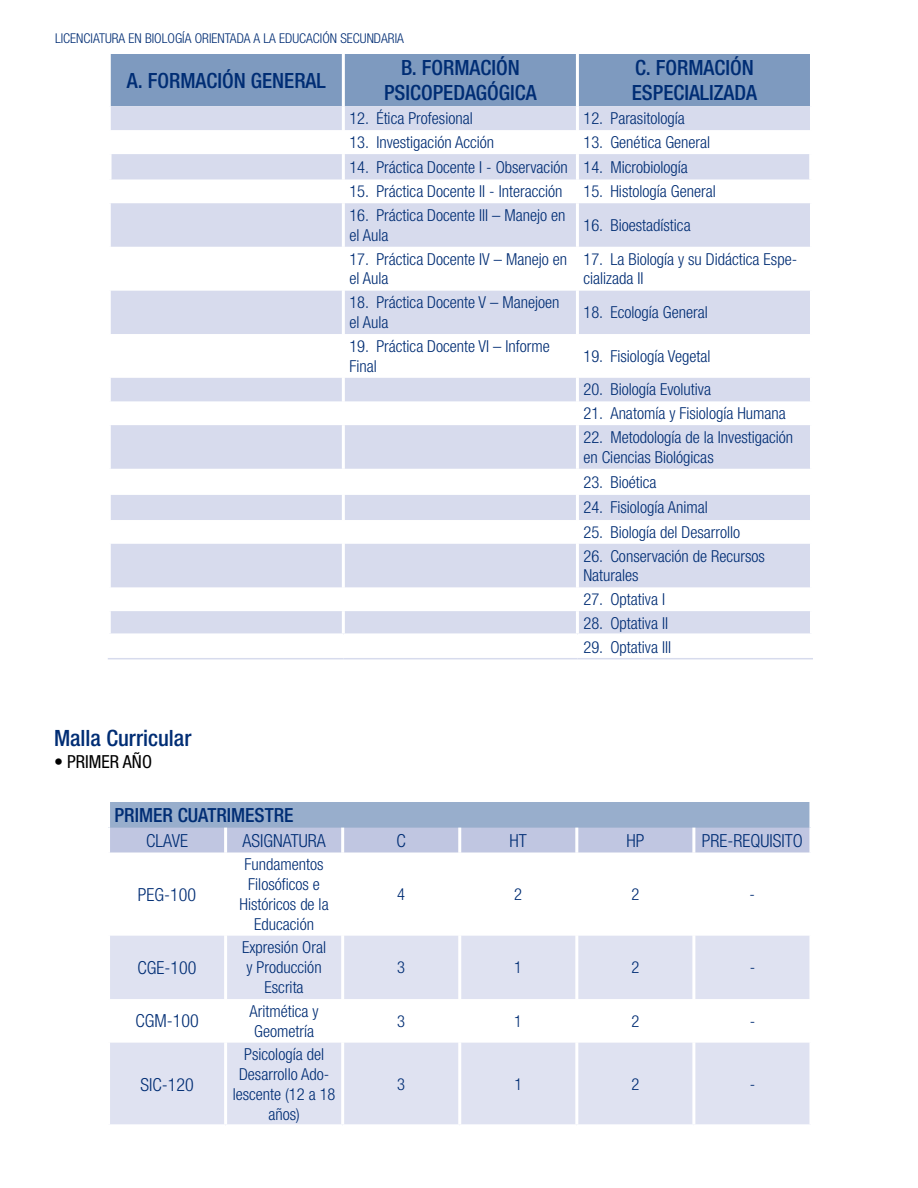
<style>
.page{position:relative;width:918px;height:1188px;background:#fff}
.page>*{position:absolute;margin:0;border:0;box-sizing:border-box;transform-origin:0 0}
.t1{font:500 condensed 22.5px "Helvetica Neue LT Std";color:#002d74}
.t2{font:500 condensed 21px/25.2px "Helvetica Neue LT Std";color:#002d74;text-align:center}
.t3{font:500 condensed 19.5px "Helvetica Neue LT Std";color:#002d74}
.t4{font:300 condensed 18px "Helvetica Neue LT Std";color:#002d74}
.t5{font:condensed 18px "Helvetica Neue LT Std";color:#000}
.t6{font:300 condensed 16.5px/19.8px "Helvetica Neue LT Std";color:#002d74}
.t7{font:300 condensed 13.5px "Helvetica Neue LT Std";color:#002d74}
.s1{font-weight:300}
</style>
<div class="page">
<div style="left:111px;top:54px;width:699px;height:52px;background:#7e9abf"></div>
<svg style="left:111px;top:106px;width:699px;height:527px;fill:#d7dbed"></svg>
<svg style="left:111px;top:130px;width:699px;height:248px"></svg>
<hr style="left:342px;top:54px;width:3px;height:52px;background:#fff">
<hr style="left:576px;top:54px;width:3px;height:52px;background:#fff">
<hr style="left:342px;top:106px;width:3px;height:24px;background:#fff">
<hr style="left:576px;top:106px;width:3px;height:24px;background:#fff">
<hr style="left:342px;top:130px;width:3px;height:24px;background:#fff">
<hr style="left:576px;top:130px;width:3px;height:24px;background:#fff">
<hr style="left:342px;top:179px;width:3px;height:24px;background:#fff">
<hr style="left:576px;top:179px;width:3px;height:24px;background:#fff">
<hr style="left:342px;top:247px;width:3px;height:43px;background:#fff">
<hr style="left:576px;top:247px;width:3px;height:43px;background:#fff">
<hr style="left:342px;top:334px;width:3px;height:44px;background:#fff">
<hr style="left:576px;top:334px;width:3px;height:44px;background:#fff">
<hr style="left:342px;top:154px;width:3px;height:25px;background:#fff">
<hr style="left:576px;top:154px;width:3px;height:25px;background:#fff">
<div style="left:107px;top:154px;width:5px;height:25px;background:#fff"></div>
<div style="left:809px;top:154px;width:5px;height:25px;background:#fff"></div>
<hr style="left:342px;top:203px;width:3px;height:44px;background:#fff">
<hr style="left:576px;top:203px;width:3px;height:44px;background:#fff">
<hr style="left:342px;top:290px;width:3px;height:44px;background:#fff">
<hr style="left:576px;top:290px;width:3px;height:44px;background:#fff">
<hr style="left:342px;top:378px;width:3px;height:23px;background:#fff">
<hr style="left:576px;top:378px;width:3px;height:23px;background:#fff">
<hr style="left:342px;top:401px;width:3px;height:24px;background:#fff">
<hr style="left:576px;top:401px;width:3px;height:24px;background:#fff">
<hr style="left:342px;top:425px;width:3px;height:44px;background:#fff">
<hr style="left:576px;top:425px;width:3px;height:44px;background:#fff">
<hr style="left:342px;top:469px;width:3px;height:26px;background:#fff">
<hr style="left:576px;top:469px;width:3px;height:26px;background:#fff">
<hr style="left:342px;top:495px;width:3px;height:25px;background:#fff">
<hr style="left:576px;top:495px;width:3px;height:25px;background:#fff">
<hr style="left:342px;top:520px;width:3px;height:24px;background:#fff">
<hr style="left:576px;top:520px;width:3px;height:24px;background:#fff">
<hr style="left:342px;top:544px;width:3px;height:43px;background:#fff">
<hr style="left:576px;top:544px;width:3px;height:43px;background:#fff">
<hr style="left:342px;top:587px;width:3px;height:24px;background:#fff">
<hr style="left:576px;top:587px;width:3px;height:24px;background:#fff">
<hr style="left:342px;top:611px;width:3px;height:22px;background:#fff">
<hr style="left:576px;top:611px;width:3px;height:22px;background:#fff">
<hr style="left:108px;top:658px;width:235px;height:1px;background:#d7dbed">
<hr style="left:343px;top:658px;width:234px;height:1px;background:#d7dbed">
<hr style="left:577px;top:658px;width:236px;height:1px;background:#d7dbed">
<div style="left:109px;top:802px;width:702px;height:26px;background:#98aecc"></div>
<div style="left:110px;top:828px;width:699px;height:25px;background:#c0c6e1"></div>
<svg style="left:110px;top:936px;width:699px;height:188px;fill:#dfe2f1"></svg>
<hr style="left:107px;top:802px;width:3px;height:26px;background:#fff">
<hr style="left:809px;top:802px;width:3px;height:26px;background:#fff">
<hr style="left:224px;top:828px;width:3px;height:25px;background:#fff">
<hr style="left:341px;top:828px;width:3px;height:25px;background:#fff">
<hr style="left:458px;top:828px;width:3px;height:25px;background:#fff">
<hr style="left:575px;top:828px;width:3px;height:25px;background:#fff">
<hr style="left:692px;top:828px;width:3px;height:25px;background:#fff">
<hr style="left:224px;top:936px;width:3px;height:63px;background:#fff">
<hr style="left:341px;top:936px;width:3px;height:63px;background:#fff">
<hr style="left:458px;top:936px;width:3px;height:63px;background:#fff">
<hr style="left:575px;top:936px;width:3px;height:63px;background:#fff">
<hr style="left:692px;top:936px;width:3px;height:63px;background:#fff">
<hr style="left:224px;top:999px;width:3px;height:44px;background:#fff">
<hr style="left:341px;top:999px;width:3px;height:44px;background:#fff">
<hr style="left:458px;top:999px;width:3px;height:44px;background:#fff">
<hr style="left:575px;top:999px;width:3px;height:44px;background:#fff">
<hr style="left:692px;top:999px;width:3px;height:44px;background:#fff">
<hr style="left:224px;top:1043px;width:3px;height:81px;background:#fff">
<hr style="left:341px;top:1043px;width:3px;height:81px;background:#fff">
<hr style="left:458px;top:1043px;width:3px;height:81px;background:#fff">
<hr style="left:575px;top:1043px;width:3px;height:81px;background:#fff">
<hr style="left:692px;top:1043px;width:3px;height:81px;background:#fff">
<p class="t7" style="left:55px;top:31px;width:350px">LICENCIATURA EN BIOLOGÍA ORIENTADA A LA EDUCACIÓN SECUNDARIA</p>
<p class="t2" style="left:127px;top:67px;width:201px">A. FORMACIÓN GENERAL</p>
<p class="t2" style="left:384px;top:55px;width:154px">B. FORMACIÓN<br>PSICOPEDAGÓGICA</p>
<p class="t2" style="left:632px;top:55px;width:127px;text-align:left">C. FORMACIÓN<br>ESPECIALIZADA</p>
<p class="t6" style="left:349px;top:108px;width:125px">12. Ética Profesional</p>
<p class="t6" style="left:583px;top:108px;width:103px">12. Parasitología</p>
<p class="t6" style="left:349px;top:132px;width:146px">13. Investigación Acción</p>
<p class="t6" style="left:583px;top:132px;width:128px">13. Genética General</p>
<p class="t6" style="left:349px;top:157px;width:340px">14. Práctica Docente I - Observación 14. Microbiología</p>
<p class="t6" style="left:349px;top:181px;width:215px">15. Práctica Docente II - Interacción</p>
<p class="t6" style="left:583px;top:181px;width:134px">15. Histología General</p>
<p class="t6" style="left:349px;top:205px;width:218px">16. Práctica Docente III – Manejo en el Aula</p>
<p class="t6" style="left:583px;top:215px;width:109px">16. Bioestadística</p>
<p class="t6" style="left:349px;top:249px;width:219px">17. Práctica Docente IV – Manejo en el Aula</p>
<p class="t6" style="left:583px;top:249px;width:215px">17. La Biología y su Didáctica Espe&shy;cializada II</p>
<p class="t6" style="left:349px;top:292px;width:212px">18. Práctica Docente V – Manejoen el Aula</p>
<p class="t6" style="left:583px;top:302px;width:126px">18. Ecología General</p>
<p class="t6" style="left:349px;top:336px;width:202px">19. Práctica Docente VI – Informe<br>Final</p>
<p class="t6" style="left:583px;top:346px;width:129px">19. Fisiología Vegetal</p>
<p class="t6" style="left:583px;top:380px;width:129px">20. Biología Evolutiva</p>
<p class="t6" style="left:583px;top:403px;width:204px">21. Anatomía y Fisiología Humana</p>
<p class="t6" style="left:583px;top:427px;width:211px">22. Metodología de la Investigación en Ciencias Biológicas</p>
<p class="t6" style="left:583px;top:472px;width:75px">23. Bioética</p>
<p class="t6" style="left:583px;top:497px;width:126px">24. Fisiología Animal</p>
<p class="t6" style="left:583px;top:522px;width:158px">25. Biología del Desarrollo</p>
<p class="t6" style="left:583px;top:546px;width:183px">26. Conservación de Recursos<br>Naturales</p>
<p class="t6" style="left:583px;top:589px;width:83px">27. Optativa I</p>
<p class="t6" style="left:583px;top:613px;width:86px">28. Optativa II</p>
<p class="t6" style="left:583px;top:637px;width:89px">29. Optativa III</p>
<h1 class="t1" style="left:54px;top:725px;width:139px">Malla Curricular</h1>
<p class="t5" style="left:54px;top:751px;width:100px"><span class="s1">•</span> PRIMER AÑO</p>
<p class="t3" style="left:115px;top:803px;width:181px">PRIMER CUATRIMESTRE</p>
<p class="t4" style="left:146px;top:830px;width:43px">CLAVE</p>
<p class="t4" style="left:242px;top:830px;width:85px">ASIGNATURA</p>
<p class="t4" style="left:397px;top:830px;width:11px">C</p>
<p class="t4" style="left:510px;top:830px;width:19px">HT</p>
<p class="t4" style="left:626px;top:830px;width:19px">HP</p>
<p class="t4" style="left:702px;top:830px;width:102px">PRE-REQUISITO</p>
<p class="t4" style="left:138px;top:884px;width:60px">PEG-100</p>
<p class="t4" style="left:138px;top:957px;width:60px">CGE-100</p>
<p class="t6" style="left:240px;top:854px;width:91px;text-align:center">Fundamentos<br>Filosóficos e<br>Históricos de la<br>Educación</p>
<p class="t6" style="left:242px;top:938px;width:85px;text-align:center">Expresión Oral y Producción<br>Escrita</p>
<p class="t6" style="left:397px;top:884px;width:9px">4</p>
<p class="t6" style="left:514px;top:884px;width:9px">2</p>
<p class="t6" style="left:631px;top:884px;width:9px">2</p>
<p class="t6" style="left:750px;top:884px;width:7px">-</p>
<p class="t6" style="left:397px;top:957px;width:9px">3</p>
<p class="t6" style="left:514px;top:957px;width:9px">1</p>
<p class="t6" style="left:631px;top:957px;width:9px">2</p>
<p class="t6" style="left:750px;top:957px;width:7px">-</p>
<p class="t4" style="left:135px;top:1011px;width:65px">CGM-100</p>
<p class="t6" style="left:250px;top:1001px;width:71px">Aritmética y<br>Geometría</p>
<p class="t6" style="left:397px;top:1011px;width:9px">3</p>
<p class="t6" style="left:514px;top:1011px;width:9px">1</p>
<p class="t6" style="left:631px;top:1011px;width:9px">2</p>
<p class="t6" style="left:750px;top:1011px;width:7px">-</p>
<p class="t4" style="left:140px;top:1074px;width:55px">SIC-120</p>
<p class="t6" style="left:233px;top:1045px;width:104px;text-align:center">Psicología del<br>Desarrollo Ado&shy;lescente (12 a 18 años)</p>
<p class="t6" style="left:397px;top:1074px;width:9px">3</p>
<p class="t6" style="left:514px;top:1074px;width:9px">1</p>
<p class="t6" style="left:631px;top:1074px;width:9px">2</p>
<p class="t6" style="left:750px;top:1074px;width:7px">-</p>
</div>
